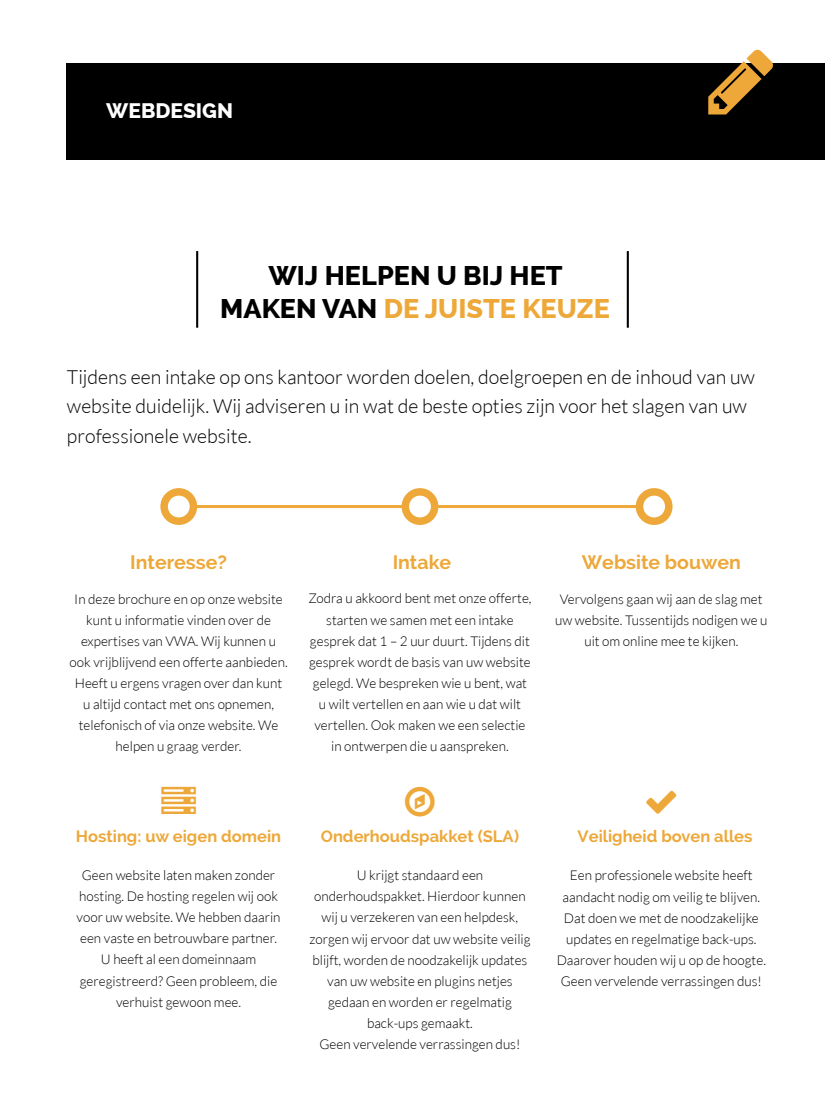
<style>
.page{position:relative;width:825px;height:1115px;background:#fff}
.page>*{position:absolute;margin:0;border:0;box-sizing:border-box;transform-origin:0 0}
.t1{font:800 27px/32.4px "Raleway";color:#000;text-align:center}
.t2{font:800 21px "Raleway";color:#fff}
.t3{font:300 19.5px/29.4px "Lato";color:#000}
.t4{font:700 19.5px "Raleway";color:#eda839}
.t5{font:700 16.5px "Raleway";color:#eda839}
.t6{font:300 13.5px/21px "Lato";color:#000;text-align:center}
.s1{color:#eda839}
</style>
<div class="page">
<div style="left:67px;top:63px;width:758px;height:96px;background:#000"></div>
<div style="left:160px;top:488px;width:37px;height:36px;border:8px solid #eda839;border-radius:50%"></div>
<div style="left:636px;top:488px;width:36px;height:36px;border:8px solid #eda839;border-radius:50%"></div>
<hr style="left:194px;top:505px;width:445px;height:3px;background:#eda839">
<div style="left:405px;top:491px;width:30px;height:30px;background:#fff;border-radius:50%"></div>
<div style="left:402px;top:488px;width:36px;height:36px;border:8px solid #eda839;border-radius:50%"></div>
<hr style="left:196px;top:251px;width:2px;height:76px;background:#000">
<hr style="left:627px;top:251px;width:2px;height:76px;background:#000">
<h2 class="t2" style="left:106px;top:102px;width:128px">WEBDESIGN</h2>
<h1 class="t1" style="left:220px;top:261px;width:391px">WIJ HELPEN U BIJ HET<br>MAKEN VAN <span class="s1">DE JUISTE KEUZE</span></h1>
<h3 class="t3" style="left:67px;top:363px;width:689px">Tijdens een intake op ons kantoor worden doelen, doelgroepen en de inhoud van uw website duidelijk. Wij adviseren u in wat de beste opties zijn voor het slagen van uw professionele website.</h3>
<h3 class="t4" style="left:130px;top:554px;width:98px">Interesse?</h3>
<h3 class="t4" style="left:393px;top:554px;width:60px">Intake</h3>
<p class="t6" style="left:69px;top:589px;width:220px">In deze brochure en op onze website kunt u informatie vinden over de expertises van VWA. Wij kunnen u ook vrijblijvend een offerte aanbieden.<br>Heeft u ergens vragen over dan kunt u altijd contact met ons opnemen, telefonisch of via onze website. We helpen u graag verder.</p>
<p class="t6" style="left:308px;top:589px;width:225px">Zodra u akkoord bent met onze offerte, starten we samen met een intake gesprek dat 1 – 2 uur duurt. Tijdens dit gesprek wordt de basis van uw website gelegd. We bespreken wie u bent, wat u wilt vertellen en aan wie u dat wilt vertellen. Ook maken we een selectie in ontwerpen die u aanspreken.</p>
<h3 class="t4" style="left:582px;top:554px;width:161px">Website bouwen</h3>
<p class="t6" style="left:555px;top:589px;width:214px">Vervolgens gaan wij aan de slag met uw website. Tussentijds nodigen we u uit om online mee te kijken.</p>
<p class="t5" style="left:76px;top:829px;width:207px">Hosting: uw eigen domein</p>
<p class="t5" style="left:321px;top:829px;width:200px">Onderhoudspakket (SLA)</p>
<p class="t5" style="left:578px;top:829px;width:176px">Veiligheid boven alles</p>
<p class="t6" style="left:77px;top:865px;width:205px">Geen website laten maken zonder hosting. De hosting regelen wij ook voor uw website. We hebben daarin een vaste en betrouwbare partner.<br>U heeft al een domeinnaam geregistreerd? Geen probleem, die verhuist gewoon mee.</p>
<p class="t6" style="left:309px;top:865px;width:223px">U krijgt standaard een onderhoudspakket. Hierdoor kunnen wij u verzekeren van een helpdesk, zorgen wij ervoor dat uw website veilig blijft, worden de noodzakelijk updates van uw website en plugins netjes gedaan en worden er regelmatig back-ups gemaakt.<br>Geen vervelende verrassingen dus!</p>
<p class="t6" style="left:557px;top:865px;width:211px">Een professionele website heeft aandacht nodig om veilig te blijven.<br>Dat doen we met de noodzakelijke updates en regelmatige back-ups.<br>Daarover houden wij u op de hoogte.<br>Geen vervelende verrassingen dus!</p>
</div>
